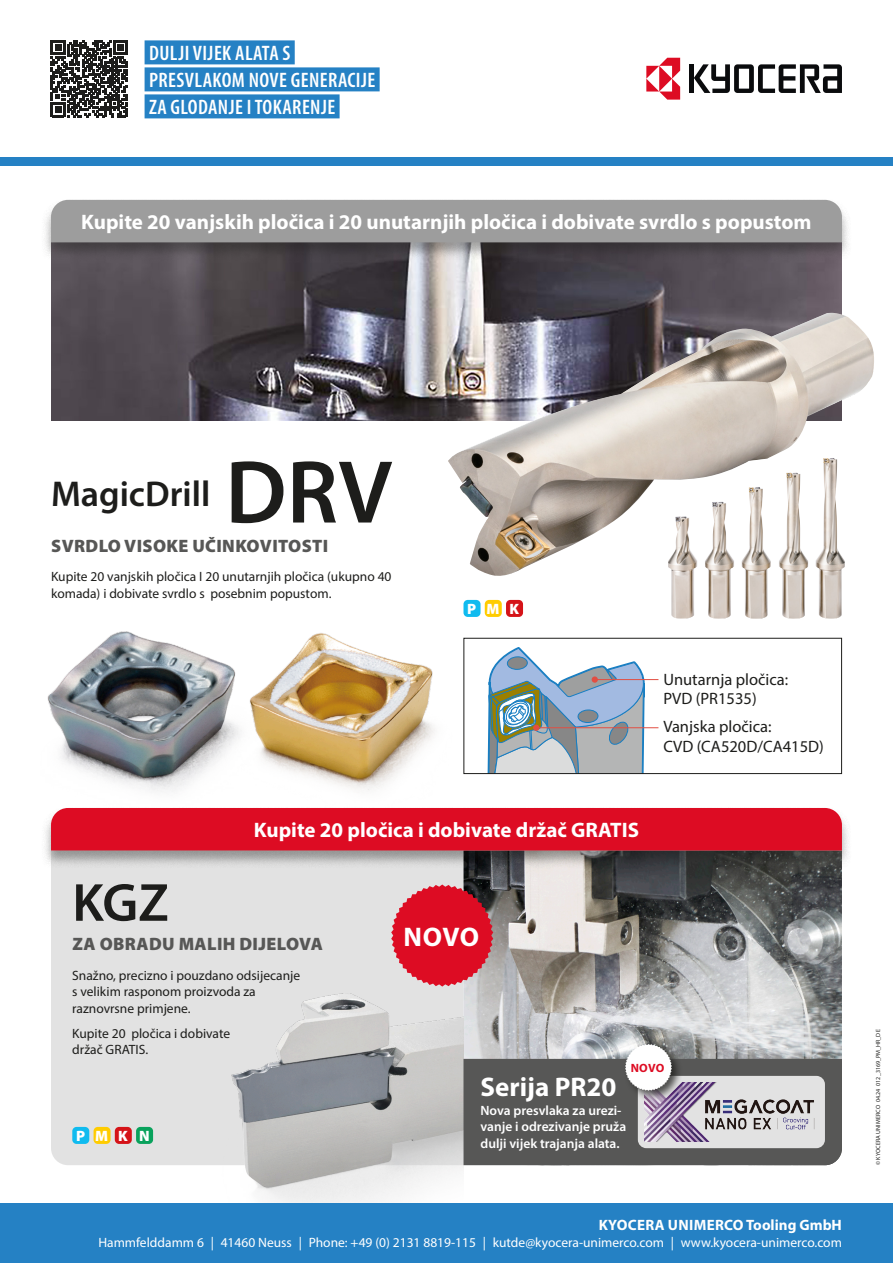
<style>
.page{position:relative;width:893px;height:1263px;background:#fff}
.page>*{position:absolute;margin:0;border:0;box-sizing:border-box;transform-origin:0 0}
.t1{font:600 90px "Myriad Pro";color:#1d1d1b}
.t2{font:600 54px "Myriad Pro";color:#1d1d1b}
.t3{font:600 36px "Myriad Pro";color:#1d1d1b}
.t4{font:700 27px "Myriad Pro";color:#fff}
.t5{font:700 21px "Myriad Pro";color:#fff}
.t6{font:600 condensed 21px/27px "Myriad Pro";letter-spacing:.02em;color:#fff}
.t7{font:900 18px "Myriad Pro";letter-spacing:.02em;color:#575756}
.t8{font:16.5px/19.5px "Myriad Pro";color:#1d1d1b}
.t9{font:15.6px/19.8px "Myriad Pro";letter-spacing:.005em;color:#000}
.t10{font:700 15px "Myriad Pro";letter-spacing:.005em;color:#fff}
.t11{font:900 15px "Myriad Pro";letter-spacing:.685em;color:#fff}
.t12{font:13.5px/16.5px "Myriad Pro";color:#1d1d1b}
.t13{font:13.5px "Myriad Pro";color:#fff}
.t14{font:600 13.5px/16.5px "Myriad Pro";color:#fff}
.t15{font:700 12px "Myriad Pro";color:#dd0c23}
.t16{font:6px "Myriad Pro";letter-spacing:.02em;color:#1d1d1b}
</style>
<div class="page">
<img style="left:51px;top:261px;width:791px;height:160px">
<div style="left:0;top:157px;width:893px;height:9px;background:#2581c4"></div>
<svg style="left:51px;top:40px;width:77px;height:77px"></svg>
<div style="left:145px;top:40px;width:150px;height:24px;background:#2581c4"></div>
<div style="left:145px;top:67px;width:235px;height:24px;background:#2581c4"></div>
<div style="left:145px;top:94px;width:195px;height:24px;background:#2581c4"></div>
<hr style="left:689px;top:64px;width:4px;height:29px;background:#0a0b0d">
<svg style="left:694px;top:64px;width:148px;height:29px"></svg>
<svg style="left:646px;top:58px;width:34px;height:42px"></svg>
<div style="left:41px;top:198px;width:811px;height:63px;background:#1d1d1b;opacity:.4"></div>
<div style="left:51px;top:200px;width:791px;height:42px;background:#9d9d9d"></div>
<div style="left:51px;top:869px;width:412px;height:296px;background:#e2e2e2"></div>
<img style="left:463px;top:869px;width:379px;height:175px">
<img style="left:47px;top:631px;width:189px;height:161px">
<div style="left:463px;top:600px;width:17px;height:17px;background:#10bbef;border-radius:4px"></div>
<div style="left:485px;top:600px;width:17px;height:17px;background:#fc0;border-radius:4px"></div>
<div style="left:506px;top:600px;width:17px;height:17px;background:#d51318;border-radius:4px"></div>
<hr style="left:595px;top:679px;width:63px;height:1px;background:#e24e42">
<hr style="left:536px;top:727px;width:122px;height:1px;background:#e24e42">
<svg style="left:487px;top:647px;width:159px;height:125px"></svg>
<div style="left:463px;top:638px;width:379px;height:136px;border:1px solid #1d1d1b"></div>
<img style="left:448px;top:313px;width:426px;height:266px">
<img style="left:741px;top:458px;width:104px;height:161px">
<img style="left:236px;top:633px;width:199px;height:158px">
<div style="left:41px;top:806px;width:811px;height:63px;background:#1d1d1b;opacity:.4"></div>
<div style="left:51px;top:808px;width:791px;height:42px;background:#dd0c23"></div>
<img style="left:162px;top:959px;width:301px;height:244px">
<div style="left:72px;top:1127px;width:17px;height:17px;background:#10bbef;border-radius:4px"></div>
<div style="left:94px;top:1127px;width:17px;height:17px;background:#fc0;border-radius:4px"></div>
<div style="left:115px;top:1127px;width:17px;height:17px;background:#d51318;border-radius:4px"></div>
<div style="left:136px;top:1127px;width:17px;height:17px;background:#09a25c;border-radius:4px"></div>
<svg style="left:391px;top:884px;width:102px;height:102px;background:#d23546"></svg>
<div style="left:623px;top:1042px;width:60px;height:60px;background:#1d1d1b;opacity:.75"></div>
<svg style="left:463px;top:1044px;width:379px;height:121px;background:#868587"></svg>
<div style="left:0;top:1203px;width:893px;height:60px;background:#2581c4"></div>
<h3 class="t6" style="left:149px;top:39px;width:228px">DULJI VIJEK ALATA S<br>PRESVLAKOM NOVE GENERACIJE<br>ZA GLODANJE I TOKARENJE</h3>
<h3 class="t5" style="left:81px;top:208px;width:732px">Kupite 20 vanjskih pločica i 20 unutarnjih pločica i dobivate svrdlo s popustom</h3>
<h1 class="t1" style="left:225px;top:435px;width:169px">DRV</h1>
<h3 class="t7" style="left:51px;top:534px;width:279px">SVRDLO VISOKE UČINKOVITOSTI</h3>
<p class="t12" style="left:51px;top:568px;width:342px">Kupite 20 vanjskih pločica I 20 unutarnjih pločica (ukupno 40 komada) i dobivate svrdlo s posebnim popustom.</p>
<h3 class="t3" style="left:51px;top:471px;width:161px">MagicDrill</h3>
<p class="t11" style="left:467px;top:599px;width:53px">PMK</p>
<p class="t8" style="left:663px;top:669px;width:126px">Unutarnja pločica:<br>PVD (PR1535)</p>
<p class="t8" style="left:663px;top:717px;width:162px">Vanjska pločica:<br>CVD (CA520D/CA415D)</p>
<p class="t9" style="left:662px;top:669px;width:103px">Innenschneide:</p>
<p class="t9" style="left:662px;top:717px;width:154px">Außenschneide:<br>CVD (CA520D/CA415D)</p>
<p class="t9" style="left:662px;top:689px;width:90px">PVD (PR1535)</p>
<h3 class="t5" style="left:254px;top:816px;width:387px">Kupite 20 pločica i dobivate držač GRATIS</h3>
<h2 class="t2" style="left:72px;top:868px;width:98px">KGZ</h2>
<h3 class="t7" style="left:72px;top:932px;width:252px">ZA OBRADU MALIH DIJELOVA</h3>
<p class="t12" style="left:72px;top:966px;width:229px">Snažno, precizno i pouzdano odsijecanje s velikim rasponom proizvoda za raznovrsne primjene.</p>
<p class="t12" style="left:72px;top:1024px;width:159px">Kupite 20 pločica i dobivate držač GRATIS.</p>
<h3 class="t4" style="left:404px;top:919px;width:77px">NOVO</h3>
<p class="t11" style="left:76px;top:1126px;width:75px">PMKN</p>
<p class="t15" style="left:631px;top:1060px;width:35px">NOVO</p>
<h3 class="t4" style="left:480px;top:1069px;width:137px">Serija PR20</h3>
<p class="t14" style="left:480px;top:1102px;width:147px">Nova presvlaka za urezi&shy;vanje i odrezivanje pruža dulji vijek trajanja alata.</p>
<p class="t10" style="left:599px;top:1215px;width:244px">KYOCERA UNIMERCO Tooling GmbH</p>
<p class="t13" style="left:98px;top:1234px;width:745px">Hammfelddamm 6 | 41460 Neuss | Phone: +49 (0) 2131 8819-115 | kutde@kyocera-unimerco.com | www.kyocera-unimerco.com</p>
<p class="t16" style="left:874px;top:1165px;width:137px;rotate:-90deg">© KYOCERA UNIMERCO 04.24 012_3169_PM_HR_DE</p>
</div>
